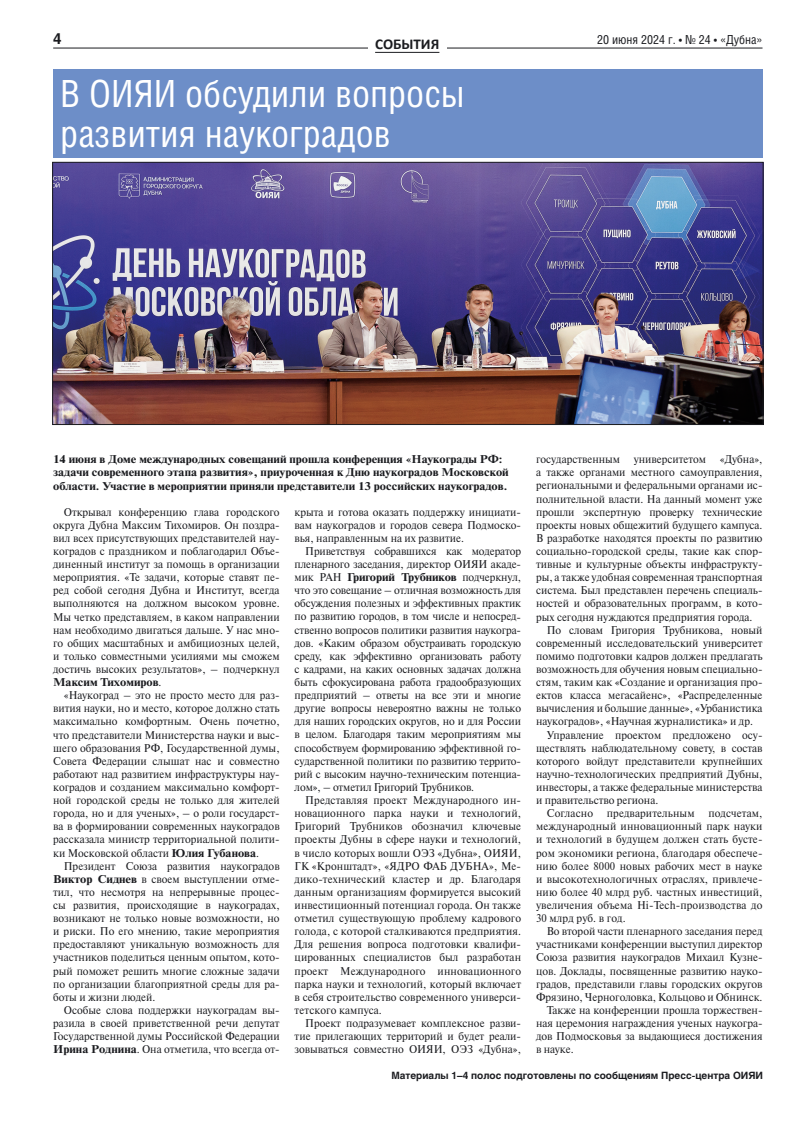
<style>
.page{position:relative;width:798px;height:1134px;background:#fff}
.page>*{position:absolute;margin:0;border:0;box-sizing:border-box;transform-origin:0 0}
.t1{font:37.5px/40px "Helios Cond C";color:#fff}
.t2{font:700 15px "Calibri";color:#1b1c20}
.t3{font:700 15px "Helios C";color:#1b1c20}
.t4{font:12.5px "Helios Cond C";color:#1b1c20}
.t5{font:11.25px/13.1px "Newton C";color:#1b1c20;text-align:justify;scale:.95 1}
.t6{font:700 11.25px/13.8px "Newton C";color:#1b1c20;scale:1.1 1}
.t7{font:700 10px "Helios C";color:#1b1c20}
.s1{font-weight:700}
</style>
<div class="page">
<hr style="left:53px;top:48px;width:709px;height:1px;background:#1b1c20">
<div style="left:53px;top:70px;width:709px;height:88px;background:#6d8ec8"></div>
<div style="left:368px;top:37px;width:78px;height:14px;background:#fff"></div>
<hr style="left:375px;top:52px;width:64px;height:1px;background:#1b1c20">
<img style="left:55px;top:164px;width:705px;height:258px">
<div style="left:53px;top:162px;width:709px;height:262px;border:1px solid #1b1c20"></div>
<h2 class="t3" style="left:53px;top:29px;width:10px">4</h2>
<p class="t4" style="left:596px;top:32px;width:167px">20 июня 2024 г. • № 24 • «Дубна»</p>
<h1 class="t1" style="left:60px;top:73px;width:405px">В ОИЯИ обсудили вопросы развития наукоградов</h1>
<h2 class="t2" style="left:375px;top:33px;width:66px">СОБЫТИЯ</h2>
<p class="t6" style="left:53px;top:452px;width:415px">14 июня в Доме международных совещаний прошла конференция «Наукограды РФ: задачи современного этапа развития», приуроченная к Дню наукоградов Московской области. Участие в мероприятии приняли представители 13 российских наукоградов.</p>
<p class="t5" style="left:53px;top:505px;width:240px;text-indent:11px">Открывал конференцию глава городского округа Дубна Максим Тихомиров. Он поздра&shy;вил всех присутствующих представителей нау&shy;коградов с праздником и поблагодарил Объе&shy;диненный институт за помощь в организации мероприятия. «Те задачи, которые ставят пе&shy;ред собой сегодня Дубна и Институт, всегда выполняются на должном высоком уровне.<br>Мы четко представляем, в каком направлении нам необходимо двигаться дальше. У нас мно&shy;го общих масштабных и амбициозных целей, и только совместными усилиями мы сможем достичь высоких результатов», – подчеркнул <span class="s1">Максим Тихомиров</span>.</p>
<p class="t5" style="left:53px;top:689px;width:240px;text-indent:11px">«Наукоград – это не просто место для раз&shy;вития науки, но и место, которое должно стать максимально комфортным. Очень почетно, что представители Министерства науки и выс&shy;шего образования РФ, Государственной думы, Совета Федерации слышат нас и совместно работают над развитием инфраструктуры нау&shy;коградов и созданием максимально комфорт&shy;ной городской среды не только для жителей города, но и для ученых», – о роли государст&shy;ва в формировании современных наукоградов рассказала министр территориальной полити&shy;ки Московской области <span class="s1">Юлия Губанова</span>.</p>
<p class="t5" style="left:53px;top:859px;width:240px;text-indent:11px">Президент Союза развития наукоградов <span class="s1">Виктор Сиднев</span> в своем выступлении отме&shy;тил, что несмотря на непрерывные процес&shy;сы развития, происходящие в наукоградах, возникают не только новые возможности, но и риски. По его мнению, такие мероприятия предоставляют уникальную возможность для участников поделиться ценным опытом, кото&shy;рый поможет решить многие сложные задачи по организации благоприятной среды для ра&shy;боты и жизни людей.</p>
<p class="t5" style="left:53px;top:1003px;width:240px;text-indent:11px">Особые слова поддержки наукоградам вы&shy;разила в своей приветственной речи депутат Государственной думы Российской Федерации <span class="s1">Ирина Роднина</span>. Она отметила, что всегда от-</p>
<p class="t5" style="left:294px;top:505px;width:240px">крыта и готова оказать поддержку инициати&shy;вам наукоградов и городов севера Подмоско&shy;вья, направленным на их развитие.</p>
<p class="t5" style="left:294px;top:545px;width:240px;text-indent:11px">Приветствуя собравшихся как модератор пленарного заседания, директор ОИЯИ акаде&shy;мик РАН <span class="s1">Григорий Трубников</span> подчеркнул, что это совещание – отличная возможность для обсуждения полезных и эффективных практик по развитию городов, в том числе и непосред&shy;ственно вопросов политики развития наукогра&shy;дов. «Каким образом обустраивать городскую среду, как эффективно организовать работу с кадрами, на каких основных задачах должна быть сфокусирована работа градообразующих предприятий – ответы на все эти и многие другие вопросы невероятно важны не только для наших городских округов, но и для России в целом. Благодаря таким мероприятиям мы способствуем формированию эффективной го&shy;сударственной политики по развитию террито&shy;рий с высоким научно-техническим потенциа&shy;лом», – отметил Григорий Трубников.</p>
<p class="t5" style="left:294px;top:794px;width:240px;text-indent:11px">Представляя проект Международного ин&shy;новационного парка науки и технологий, Григорий Трубников обозначил ключевые проекты Дубны в сфере науки и технологий, в число которых вошли ОЭЗ «Дубна», ОИЯИ, ГК «Кронштадт», «ЯДРО ФАБ ДУБНА», Ме&shy;дико-технический кластер и др. Благодаря данным организациям формируется высокий инвестиционный потенциал города. Он также отметил существующую проблему кадрового голода, с которой сталкиваются предприятия.<br>Для решения вопроса подготовки квалифи&shy;цированных специалистов был разработан проект Международного инновационного парка науки и технологий, который включает в себя строительство современного универси&shy;тетского кампуса.</p>
<p class="t5" style="left:294px;top:1016px;width:240px;text-indent:11px">Проект подразумевает комплексное разви&shy;тие прилегающих территорий и будет реали&shy;зовываться совместно ОИЯИ, ОЭЗ «Дубна»,</p>
<p class="t5" style="left:536px;top:453px;width:240px">государственным университетом «Дубна»,</p>
<p class="t5" style="left:536px;top:466px;width:240px">а также органами местного самоуправления,</p>
<p class="t5" style="left:536px;top:479px;width:240px">региональными и федеральными органами ис-</p>
<p class="t5" style="left:536px;top:492px;width:240px">полнительной власти. На данный момент уже</p>
<p class="t5" style="left:536px;top:505px;width:240px">прошли экспертную проверку технические</p>
<p class="t5" style="left:536px;top:518px;width:240px">проекты новых общежитий будущего кампуса.</p>
<p class="t5" style="left:536px;top:531px;width:240px">В разработке находятся проекты по развитию</p>
<p class="t5" style="left:536px;top:544px;width:240px">социально-городской среды, такие как спор-</p>
<p class="t5" style="left:536px;top:558px;width:240px">тивные и культурные объекты инфраструкту-</p>
<p class="t5" style="left:536px;top:571px;width:240px">ры, а также удобная современная транспортная</p>
<p class="t5" style="left:536px;top:584px;width:240px">система. Был представлен перечень специаль-</p>
<p class="t5" style="left:536px;top:597px;width:240px">ностей и образовательных программ, в кото-</p>
<p class="t5" style="left:536px;top:610px;width:229px">рых сегодня нуждаются предприятия города.</p>
<p class="t5" style="left:546px;top:623px;width:228px">По словам Григория Трубникова, новый</p>
<p class="t5" style="left:536px;top:636px;width:240px">современный исследовательский университет</p>
<p class="t5" style="left:536px;top:649px;width:240px">помимо подготовки кадров должен предлагать</p>
<p class="t5" style="left:536px;top:662px;width:240px">возможность для обучения новым специально-</p>
<p class="t5" style="left:536px;top:676px;width:240px">стям, таким как «Создание и организация про-</p>
<p class="t5" style="left:536px;top:689px;width:240px">ектов класса мегасайенс», «Распределенные</p>
<p class="t5" style="left:536px;top:702px;width:240px">вычисления и большие данные», «Урбанистика</p>
<p class="t5" style="left:536px;top:715px;width:230px">наукоградов», «Научная журналистика» и др.</p>
<p class="t5" style="left:546px;top:728px;width:228px">Управление проектом предложено осу-</p>
<p class="t5" style="left:536px;top:741px;width:240px">ществлять наблюдательному совету, в состав</p>
<p class="t5" style="left:536px;top:754px;width:240px">которого войдут представители крупнейших</p>
<p class="t5" style="left:536px;top:767px;width:240px">научно-технологических предприятий Дубны,</p>
<p class="t5" style="left:536px;top:780px;width:240px">инвесторы, а также федеральные министерства</p>
<p class="t5" style="left:536px;top:794px;width:130px">и правительство региона.</p>
<p class="t5" style="left:546px;top:807px;width:228px">Согласно предварительным подсчетам,</p>
<p class="t5" style="left:536px;top:820px;width:240px">международный инновационный парк науки</p>
<p class="t5" style="left:536px;top:833px;width:240px">и технологий в будущем должен стать бусте-</p>
<p class="t5" style="left:536px;top:846px;width:240px">ром экономики региона, благодаря обеспече-</p>
<p class="t5" style="left:536px;top:859px;width:240px">нию более 8000 новых рабочих мест в науке</p>
<p class="t5" style="left:536px;top:872px;width:240px">и высокотехнологичных отраслях, привлече-</p>
<p class="t5" style="left:536px;top:885px;width:240px">нию более 40 млрд руб. частных инвестиций,</p>
<p class="t5" style="left:536px;top:898px;width:240px">увеличения объема Hi-Tech-производства до</p>
<p class="t5" style="left:536px;top:912px;width:96px">30 млрд руб. в год.</p>
<p class="t5" style="left:546px;top:925px;width:228px">Во второй части пленарного заседания перед</p>
<p class="t5" style="left:536px;top:938px;width:240px">участниками конференции выступил директор</p>
<p class="t5" style="left:536px;top:951px;width:240px">Союза развития наукоградов Михаил Кузне-</p>
<p class="t5" style="left:536px;top:964px;width:240px">цов. Доклады, посвященные развитию науко-</p>
<p class="t5" style="left:536px;top:977px;width:240px">градов, представили главы городских округов</p>
<p class="t5" style="left:536px;top:990px;width:240px">Фрязино, Черноголовка, Кольцово и Обнинск.</p>
<p class="t5" style="left:546px;top:1003px;width:228px">Также на конференции прошла торжествен-</p>
<p class="t5" style="left:536px;top:1016px;width:240px">ная церемония награждения ученых наукогра-</p>
<p class="t5" style="left:536px;top:1030px;width:240px">дов Подмосковья за выдающиеся достижения</p>
<p class="t5" style="left:536px;top:1043px;width:41px">в науке.</p>
<p class="t7" style="left:391px;top:1069px;width:373px">Материалы 1–4 полос подготовлены по сообщениям Пресс-центра ОИЯИ</p>
</div>
